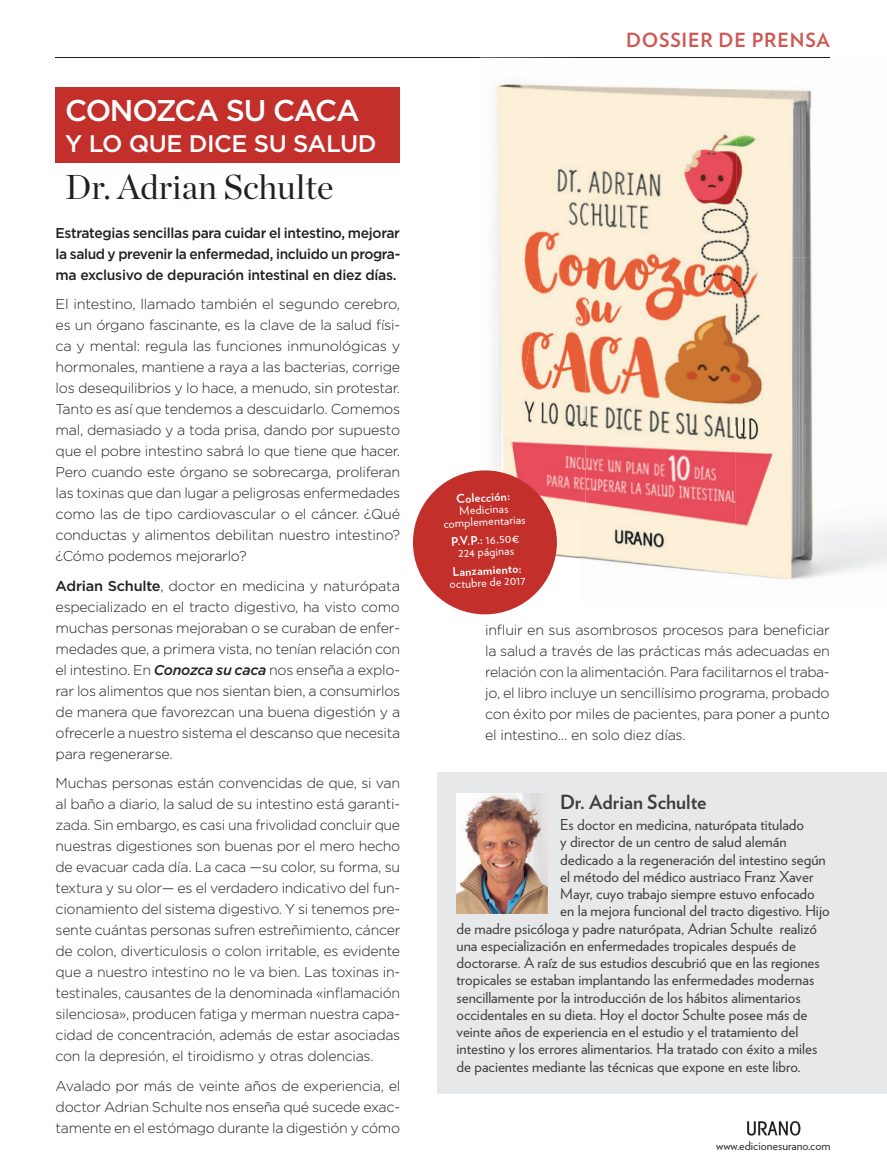
<style>
.page{position:relative;width:887px;height:1159px;background:#fff}
.page>*{position:absolute;margin:0;border:0;box-sizing:border-box;transform-origin:0 0}
.t1{font:34.5px "Chronicle Display";color:#231f20}
.t2{font:500 30px "Gotham HTF";letter-spacing:-.04em;color:#fff}
.t3{font:500 24px "Gotham HTF";letter-spacing:-.02em;color:#fff}
.t4{font:700 19.5px "Verlag";color:#3e3e3f}
.t5{font:700 19.5px "Verlag";letter-spacing:.04em;color:#cd5954}
.t6{font:15px "Verlag";color:#3e3e3f}
.t7{font:300 14.25px/21px "Gotham";letter-spacing:-.02em;color:#231f20;text-align:justify}
.t8{font:500 14.25px/21px "Gotham";letter-spacing:-.02em;color:#231f20;text-align:justify}
.t9{font:12px/12px "Verlag";color:#fff;text-align:center}
.t10{font:12px "Verlag";color:#2c3033}
.t11{font:700 12px "Verlag";color:#fff}
.s1{font-weight:500}
.s2{font-weight:500;font-style:italic}
.s3{font-weight:700}
</style>
<div class="page">
<hr style="left:56px;top:57px;width:773px;height:1px;background:#231f20">
<div style="left:437px;top:772px;width:450px;height:321px;background:#e7e8e9"></div>
<div style="left:56px;top:87px;width:343px;height:76px;background:#c32f2b"></div>
<svg style="left:747px;top:1121px;width:53px;height:14px"></svg>
<img style="left:457px;top:794px;width:90px;height:120px">
<img style="left:585px;top:86px;width:227px;height:21px">
<img style="left:585px;top:107px;width:228px;height:299px">
<img style="left:581px;top:406px;width:306px;height:174px">
<img style="left:530px;top:519px;width:51px;height:80px">
<img style="left:493px;top:84px;width:92px;height:435px">
<img style="left:502px;top:89px;width:70px;height:263px">
<img style="left:501px;top:351px;width:27px;height:133px">
<div style="left:413px;top:470px;width:144px;height:144px;background:#c32f2b;border-radius:50%"></div>
<h2 class="t2" style="left:65px;top:93px;width:296px">CONOZCA SU CACA</h2>
<h3 class="t3" style="left:65px;top:130px;width:313px">Y LO QUE DICE SU SALUD</h3>
<h1 class="t1" style="left:65px;top:161px;width:270px">Dr. Adrian Schulte</h1>
<p class="t8" style="left:56px;top:222px;width:346px">Estrategias sencillas para cuidar el intestino, mejorar la salud y prevenir la enfermedad, incluido un progra&shy;ma exclusivo de depuración intestinal en diez días.</p>
<p class="t7" style="left:56px;top:293px;width:346px">El intestino, llamado también el segundo cerebro, es un órgano fascinante, es la clave de la salud físi&shy;ca y mental: regula las funciones inmunológicas y hormonales, mantiene a raya a las bacterias, corrige los desequilibrios y lo hace, a menudo, sin protestar.<br>Tanto es así que tendemos a descuidarlo. Comemos mal, demasiado y a toda prisa, dando por supuesto que el pobre intestino sabrá lo que tiene que hacer.<br>Pero cuando este órgano se sobrecarga, proliferan las toxinas que dan lugar a peligrosas enfermedades como las de tipo cardiovascular o el cáncer. ¿Qué conductas y alimentos debilitan nuestro intestino? ¿Cómo podemos mejorarlo?</p>
<p class="t7" style="left:56px;top:575px;width:346px"><span class="s1">Adrian Schulte</span>, doctor en medicina y naturópata especializado en el tracto digestivo, ha visto como muchas personas mejoraban o se curaban de enfer&shy;medades que, a primera vista, no tenían relación con el intestino. En <span class="s2">Conozca su caca</span> nos enseña a explo&shy;rar los alimentos que nos sientan bien, a consumirlos de manera que favorezcan una buena digestión y a ofrecerle a nuestro sistema el descanso que necesita para regenerarse.</p>
<p class="t7" style="left:56px;top:772px;width:346px">Muchas personas están convencidas de que, si van al baño a diario, la salud de su intestino está garanti&shy;zada. Sin embargo, es casi una frivolidad concluir que nuestras digestiones son buenas por el mero hecho de evacuar cada día. La caca —su color, su forma, su textura y su olor— es el verdadero indicativo del fun&shy;cionamiento del sistema digestivo. Y si tenemos pre&shy;sente cuántas personas sufren estreñimiento, cáncer de colon, diverticulosis o colon irritable, es evidente que a nuestro intestino no le va bien. Las toxinas in&shy;testinales, causantes de la denominada «inflamación silenciosa», producen fatiga y merman nuestra capa&shy;cidad de concentración, además de estar asociadas con la depresión, el tiroidismo y otras dolencias.</p>
<p class="t7" style="left:56px;top:1075px;width:346px">Avalado por más de veinte años de experiencia, el doctor Adrian Schulte nos enseña qué sucede exac&shy;tamente en el estómago durante la digestión y cómo</p>
<h3 class="t5" style="left:626px;top:25px;width:205px">DOSSIER DE PRENSA</h3>
<p class="t11" style="left:456px;top:489px;width:55px;rotate:-3deg">Colección:</p>
<p class="t9" style="left:442px;top:505px;width:84px;rotate:-3deg">Medicinas complementarias</p>
<p class="t9" style="left:451px;top:535px;width:70px;rotate:-3deg"><span class="s3">P.V.P.:</span> 16,50€<br>224 páginas</p>
<p class="t11" style="left:452px;top:562px;width:70px;rotate:-3deg">Lanzamiento:</p>
<p class="t9" style="left:449px;top:577px;width:77px;rotate:-3deg">octubre de 2017</p>
<p class="t7" style="left:485px;top:619px;width:346px">influir en sus asombrosos procesos para beneficiar la salud a través de las prácticas más adecuadas en relación con la alimentación. Para facilitarnos el traba&shy;jo, el libro incluye un sencillísimo programa, probado con éxito por miles de pacientes, para poner a punto el intestino… en solo diez días.</p>
<h3 class="t4" style="left:560px;top:786px;width:148px">Dr. Adrian Schulte</h3>
<p class="t6" style="left:560px;top:813px;width:245px">Es doctor en medicina, naturópata titulado</p>
<p class="t6" style="left:560px;top:830px;width:228px">y director de un centro de salud alemán</p>
<p class="t6" style="left:560px;top:848px;width:267px">dedicado a la regeneración del intestino según</p>
<p class="t6" style="left:560px;top:865px;width:255px">el método del médico austriaco Franz Xaver</p>
<p class="t6" style="left:560px;top:882px;width:256px">Mayr, cuyo trabajo siempre estuvo enfocado</p>
<p class="t6" style="left:560px;top:899px;width:271px">en la mejora funcional del tracto digestivo. Hijo</p>
<p class="t6" style="left:456px;top:917px;width:362px">de madre psicóloga y padre naturópata, Adrian Schulte realizó</p>
<p class="t6" style="left:456px;top:934px;width:341px">una especialización en enfermedades tropicales después de</p>
<p class="t6" style="left:456px;top:951px;width:365px">doctorarse. A raíz de sus estudios descubrió que en las regiones</p>
<p class="t6" style="left:456px;top:968px;width:359px">tropicales se estaban implantando las enfermedades modernas</p>
<p class="t6" style="left:456px;top:986px;width:345px">sencillamente por la introducción de los hábitos alimentarios</p>
<p class="t6" style="left:456px;top:1003px;width:352px">occidentales en su dieta. Hoy el doctor Schulte posee más de</p>
<p class="t6" style="left:456px;top:1020px;width:343px">veinte años de experiencia en el estudio y el tratamiento del</p>
<p class="t6" style="left:456px;top:1037px;width:362px">intestino y los errores alimentarios. Ha tratado con éxito a miles</p>
<p class="t6" style="left:456px;top:1055px;width:346px">de pacientes mediante las técnicas que expone en este libro.</p>
<p class="t10" style="left:716px;top:1136px;width:116px">www.edicionesurano.com</p>
</div>
